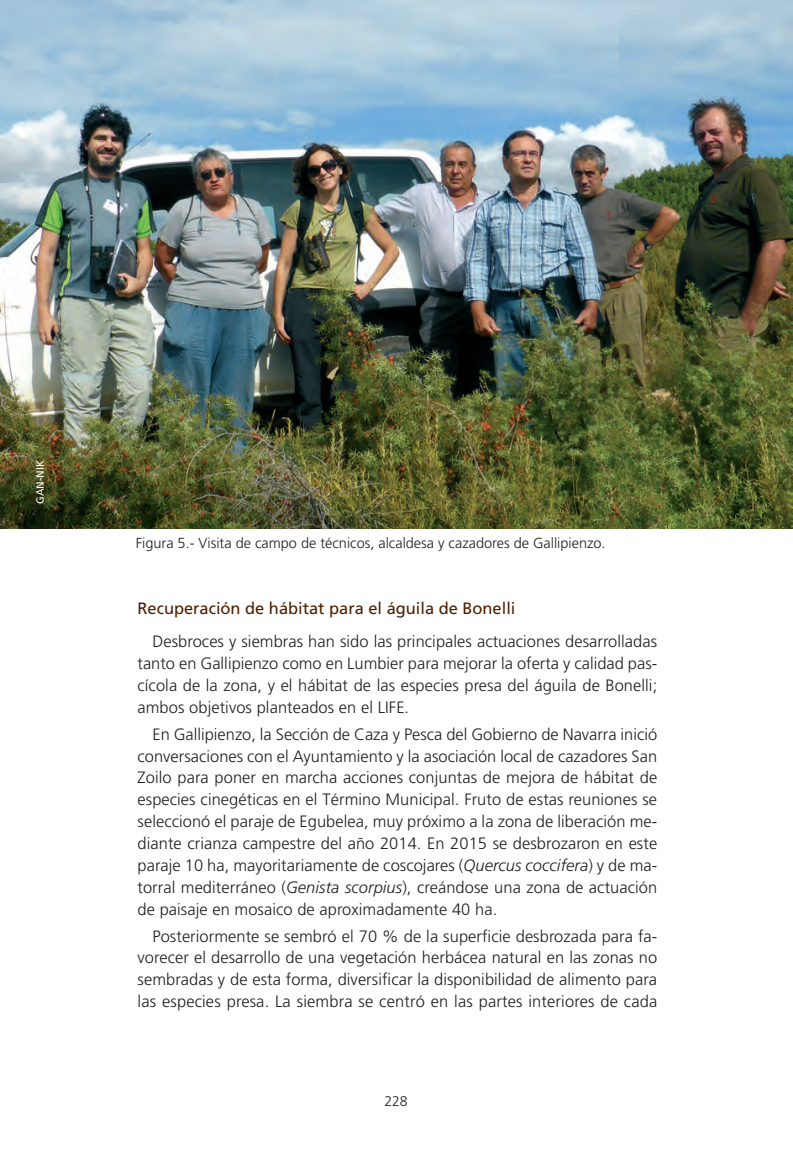
<style>
.page{position:relative;width:793px;height:1155px;background:#fff}
.page>*{position:absolute;margin:0;border:0;box-sizing:border-box;transform-origin:0 0}
.t1{font:300 16.45px/21.9px "Frutiger";letter-spacing:.005em;color:#231f20;text-align:justify}
.t2{font:16.45px "Frutiger";color:#4d2100}
.t3{font:300 14.53px "Frutiger";color:#231f20}
.t4{font:300 14px "Frutiger";color:#231f20}
.t5{font:10.5px "Frutiger";color:#fff}
.s1{font-style:italic}
</style>
<div class="page">
<img style="left:0;top:0;width:792px;height:529px">
<p class="t5" style="left:36px;top:504px;width:45px;rotate:-90deg">GAN-NIK</p>
<p class="t3" style="left:136px;top:537px;width:471px">Figura 5.- Visita de campo de técnicos, alcaldesa y cazadores de Gallipienzo.</p>
<p class="t2" style="left:137px;top:601px;width:379px">Recuperación de hábitat para el águila de Bonelli</p>
<p class="t1" style="left:137px;top:632px;width:521px;text-indent:15px">Desbroces y siembras han sido las principales actuaciones desarrolladas tanto en Gallipienzo como en Lumbier para mejorar la oferta y calidad pas&shy;cícola de la zona, y el hábitat de las especies presa del águila de Bonelli; ambos objetivos planteados en el LIFE.</p>
<p class="t1" style="left:137px;top:724px;width:521px;text-indent:15px">En Gallipienzo, la Sección de Caza y Pesca del Gobierno de Navarra inició conversaciones con el Ayuntamiento y la asociación local de cazadores San Zoilo para poner en marcha acciones conjuntas de mejora de hábitat de especies cinegéticas en el Término Municipal. Fruto de estas reuniones se seleccionó el paraje de Egubelea, muy próximo a la zona de liberación me&shy;diante crianza campestre del año 2014. En 2015 se desbrozaron en este paraje 10 ha, mayoritariamente de coscojares (<span class="s1">Quercus coccifera</span>) y de ma&shy;torral mediterráneo (<span class="s1">Genista scorpius</span>), creándose una zona de actuación de paisaje en mosaico de aproximadamente 40 ha.</p>
<p class="t1" style="left:137px;top:926px;width:521px;text-indent:15px">Posteriormente se sembró el 70 % de la superficie desbrozada para fa&shy;vorecer el desarrollo de una vegetación herbácea natural en las zonas no sembradas y de esta forma, diversificar la disponibilidad de alimento para las especies presa. La siembra se centró en las partes interiores de cada</p>
<p class="t4" style="left:384px;top:1095px;width:25px">228</p>
</div>
